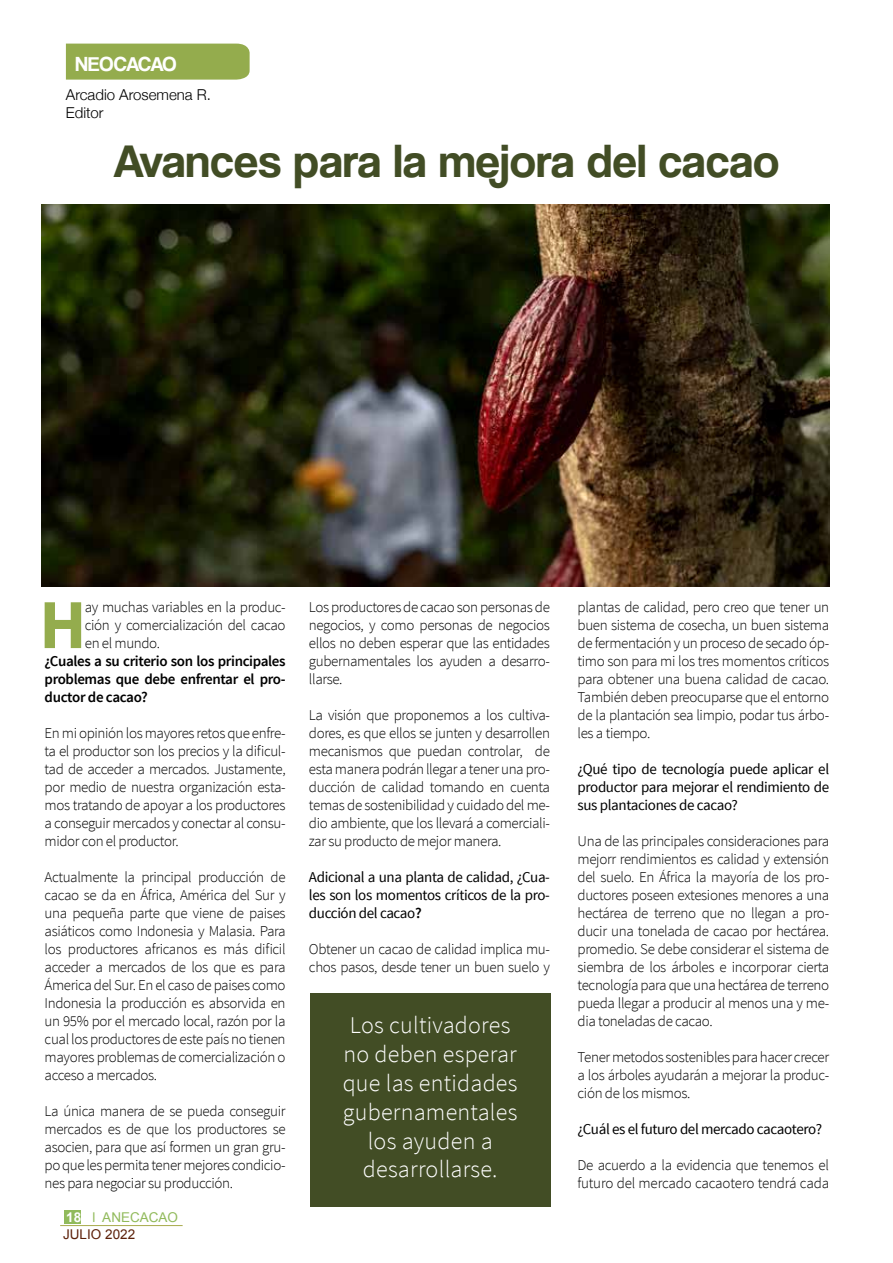
<style>
.page{position:relative;width:893px;height:1263px;background:#fff}
.page>*{position:absolute;margin:0;border:0;box-sizing:border-box;transform-origin:0 0}
.t1{font:700 70.2px "Source Sans Pro";color:#94ac4d}
.t2{font:48px "Coolvetica Rg";letter-spacing:.01em;color:#424d25}
.t3{font:300 24px/28.8px "Source Sans Pro";letter-spacing:.01em;color:#fff;text-align:center}
.t4{font:21px "Coolvetica Rg";letter-spacing:-.035em;color:#fff}
.t5{font:300 15px/18px "Source Sans Pro";letter-spacing:-.025em;color:#000;text-align:justify}
.t6{font:15px/18px "Source Sans Pro";letter-spacing:-.025em;color:#000;text-align:justify}
.t7{font:600 15px/18px "Source Sans Pro";letter-spacing:-.025em;color:#000;text-align:justify}
.t8{font:300 15px/18px "Helvetica Neue";color:#000}
.t9{font:13.5px/17px "Arial";color:#91ba5b}
.s1{font-weight:700;color:#fff}
.s2{color:#5c2009}
.s3{font-weight:600}
</style>
<div class="page">
<div style="left:66px;top:44px;width:184px;height:36px;background:#94ac4d"></div>
<img style="left:41px;top:204px;width:788px;height:383px">
<div style="left:310px;top:993px;width:241px;height:213px;background:#424d25"></div>
<div style="left:64px;top:1210px;width:17px;height:14px;background:#91ba5b"></div>
<hr style="left:60px;top:1225px;width:123px;height:1px;background:#a8ab4c">
<h3 class="t4" style="left:76px;top:52px;width:103px">NEOCACAO</h3>
<p class="t8" style="left:66px;top:84px;width:147px">Arcadio Arosemena R.<br>Editor</p>
<h2 class="t2" style="left:114px;top:133px;width:667px">Avances para la mejora del cacao</h2>
<h1 class="t1" style="left:39px;top:580px;width:49px">H</h1>
<p class="t5" style="left:85px;top:598px;width:202px">ay muchas variables en la produc&shy;ción y comercialización del cacao en el mundo.</p>
<p class="t7" style="left:45px;top:652px;width:242px">¿Cuales a su criterio son los principales problemas que debe enfrentar el pro&shy;ductor de cacao?</p>
<p class="t5" style="left:45px;top:724px;width:242px">En mi opinión los mayores retos que enfre&shy;ta el productor son los precios y la dificul&shy;tad de acceder a mercados. Justamente, por medio de nuestra organización esta&shy;mos tratando de apoyar a los productores a conseguir mercados y conectar al consu&shy;midor con el productor.</p>
<p class="t5" style="left:45px;top:868px;width:242px">Actualmente la principal producción de cacao se da en África, América del Sur y una pequeña parte que viene de paises asiáticos como Indonesia y Malasia. Para los productores africanos es más dificil acceder a mercados de los que es para Ámerica del Sur. En el caso de paises como Indonesia la producción es absorvida en un 95% por el mercado local, razón por la cual los productores de este país no tienen mayores problemas de comercialización o acceso a mercados.</p>
<p class="t5" style="left:45px;top:1102px;width:242px">La única manera de se pueda conseguir mercados es de que los productores se asocien, para que así formen un gran gru&shy;po que les permita tener mejores condicio&shy;nes para negociar su producción.</p>
<p class="t9" style="left:63px;top:1209px;width:116px"><span class="s1">18</span> l ANECACAO<br><span class="s2">JULIO 2022</span></p>
<p class="t5" style="left:309px;top:598px;width:242px">Los productores de cacao son personas de negocios, y como personas de negocios ellos no deben esperar que las entidades gubernamentales los ayuden a desarro&shy;llarse.</p>
<p class="t5" style="left:309px;top:706px;width:242px">La visión que proponemos a los cultiva&shy;dores, es que ellos se junten y desarrollen mecanismos que puedan controlar, de esta manera podrán llegar a tener una pro&shy;ducción de calidad tomando en cuenta temas de sostenibilidad y cuidado del me&shy;dio ambiente, que los llevará a comerciali&shy;zar su producto de mejor manera.</p>
<p class="t6" style="left:309px;top:868px;width:242px">Adicional a una planta de calidad, ¿Cua&shy;les son los momentos críticos de la pro&shy;ducción del cacao<span class="s3">?</span></p>
<p class="t5" style="left:309px;top:940px;width:242px">Obtener un cacao de calidad implica mu&shy;chos pasos, desde tener un buen suelo y</p>
<h3 class="t3" style="left:343px;top:1011px;width:176px">Los cultivadores no deben esperar que las entidades gubernamentales los ayuden a desarrollarse.</h3>
<p class="t5" style="left:578px;top:598px;width:253px">plantas de calidad, pero creo que tener un buen sistema de cosecha, un buen sistema de fermentación y un proceso de secado óp&shy;timo son para mi los tres momentos críticos para obtener una buena calidad de cacao.<br>También deben preocuparse que el entorno de la plantación sea limpio, podar tus árbo&shy;les a tiempo.</p>
<p class="t6" style="left:578px;top:760px;width:253px">¿Qué tipo de tecnología puede aplicar el productor para mejorar el rendimiento de sus plantaciones de cacao?</p>
<p class="t5" style="left:578px;top:832px;width:253px">Una de las principales consideraciones para mejorr rendimientos es calidad y extensión del suelo. En África la mayoría de los pro&shy;ductores poseen extesiones menores a una hectárea de terreno que no llegan a pro&shy;ducir una tonelada de cacao por hectárea. promedio. Se debe considerar el sistema de siembra de los árboles e incorporar cierta tecnología para que una hectárea de terreno pueda llegar a producir al menos una y me&shy;dia toneladas de cacao.</p>
<p class="t5" style="left:578px;top:1048px;width:253px">Tener metodos sostenibles para hacer crecer a los árboles ayudarán a mejorar la produc&shy;ción de los mismos.</p>
<p class="t6" style="left:578px;top:1120px;width:246px">¿Cuál es el futuro del mercado cacaotero?</p>
<p class="t5" style="left:578px;top:1156px;width:253px">De acuerdo a la evidencia que tenemos el futuro del mercado cacaotero tendrá cada</p>
</div>
